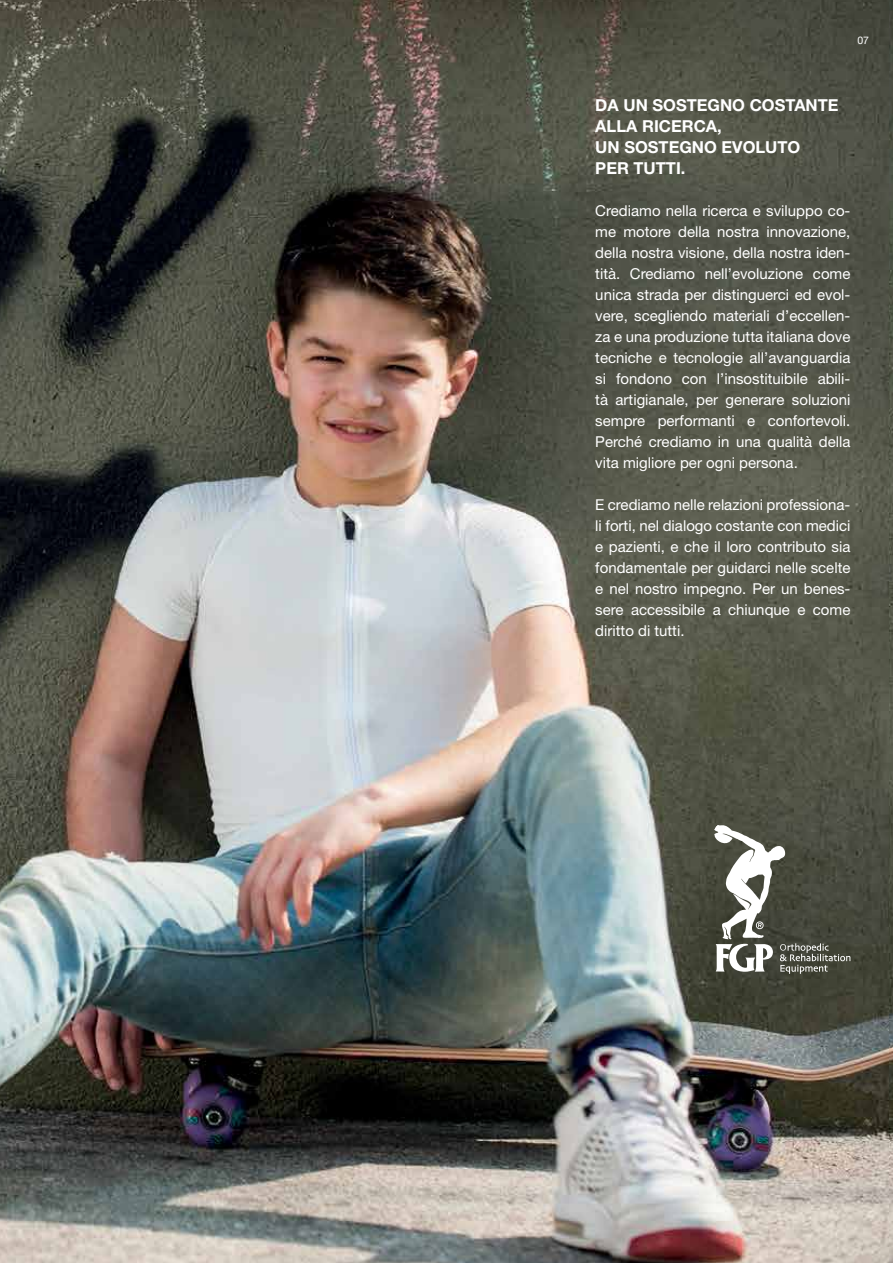
<style>
.page{position:relative;width:893px;height:1263px;background:#fff}
.page>*{position:absolute;margin:0;border:0;box-sizing:border-box;transform-origin:0 0}
.t1{font:700 16.5px/21px "Helvetica Neue LT Std";color:#fff}
.t2{font:15px/21px "Helvetica Neue LT Std";color:#fff;text-align:justify}
.t3{font:10.5px "Helvetica Neue LT Std";color:#fff}
</style>
<div class="page">
<img style="left:0;top:0;width:893px;height:1263px">
<svg style="left:714px;top:824px;width:136px;height:150px"></svg>
<p class="t3" style="left:857px;top:34px;width:13px">07</p>
<p class="t1" style="left:595px;top:94px;width:245px">DA UN SOSTEGNO COSTANTE<br>ALLA RICERCA,<br>UN SOSTEGNO EVOLUTO<br>PER TUTTI.</p>
<p class="t2" style="left:595px;top:200px;width:257px">Crediamo nella ricerca e sviluppo co&shy;me motore della nostra innovazione, della nostra visione, della nostra iden&shy;tità. Crediamo nell’evoluzione come unica strada per distinguerci ed evol&shy;vere, scegliendo materiali d’eccellen&shy;za e una produzione tutta italiana dove tecniche e tecnologie all’avanguardia si fondono con l’insostituibile abili&shy;tà artigianale, per generare soluzioni sempre performanti e confortevoli.<br>Perché crediamo in una qualità della vita migliore per ogni persona.</p>
<p class="t2" style="left:595px;top:494px;width:257px">E crediamo nelle relazioni professiona&shy;li forti, nel dialogo costante con medici e pazienti, e che il loro contributo sia fondamentale per guidarci nelle scelte e nel nostro impegno. Per un benes&shy;sere accessibile a chiunque e come diritto di tutti.</p>
</div>
